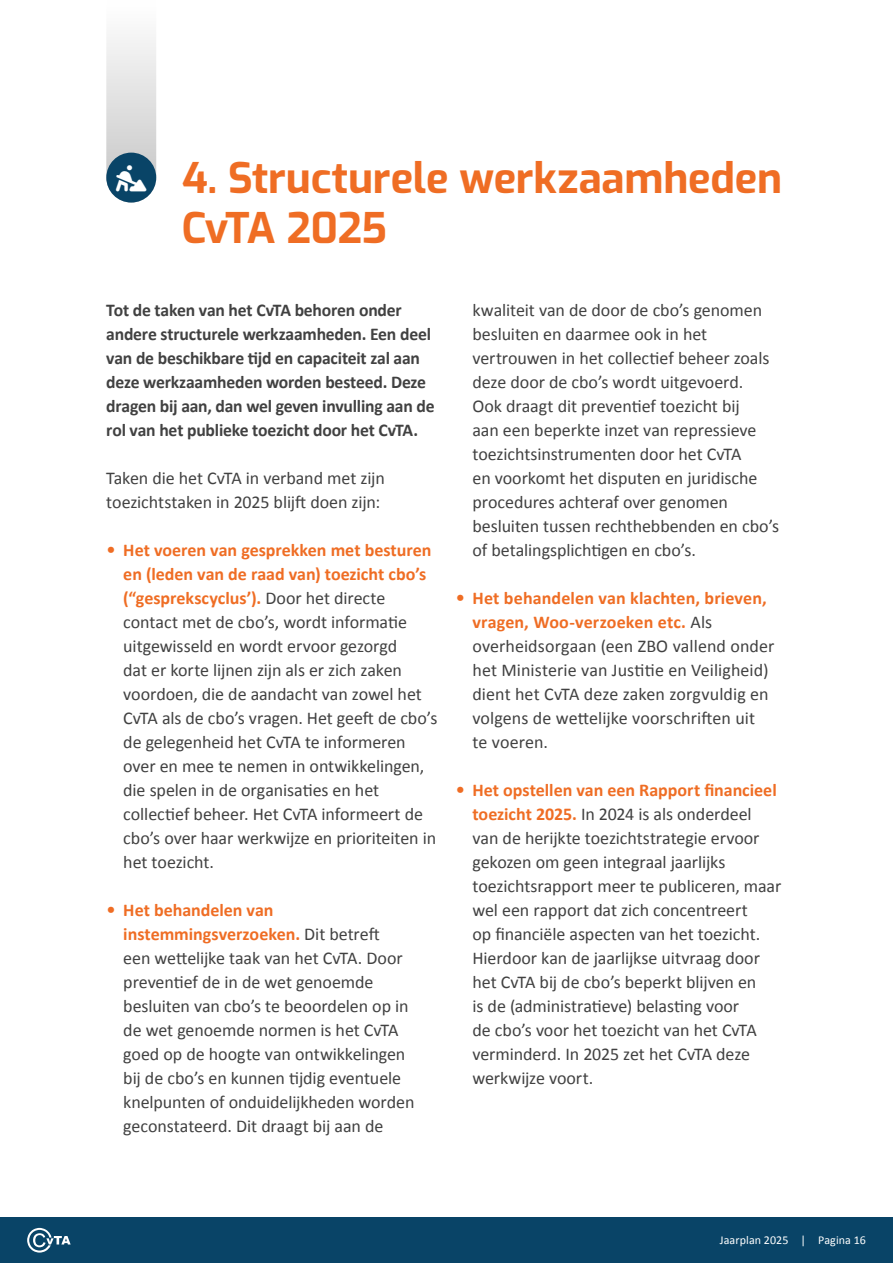
<style>
.page{position:relative;width:893px;height:1263px;background:#fff}
.page>*{position:absolute;margin:0;border:0;box-sizing:border-box;transform-origin:0 0}
.t1{font:700 42px/50.4px "Exo";letter-spacing:-.005em;color:#ef6d24}
.Broodtekst{font:18px/24px "Calibri";letter-spacing:-.005em;color:#414141}
.t2{font:700 18px/24px "Calibri";color:#ef6d24}
.Broodtekst-2{font:700 18px/24px "Calibri";letter-spacing:-.01em;color:#414141}
.t3{font:12px "Calibri";letter-spacing:.01em;color:#fff}
.s1{font-weight:400;font-size:19.8px}
.s2{font-weight:400;color:#414141}
</style>
<div class="page">
<div style="left:0;top:1217px;width:893px;height:46px;background:#094467"></div>
<svg style="left:27px;top:1228px;width:44px;height:24px"></svg>
<svg style="left:106px;top:37px;width:50px;height:166px"></svg>
<h1 class="t1" style="left:182px;top:150px;width:602px">4. Structurele werkzaamheden<br>CvTA 2025</h1>
<p class="Broodtekst-2" style="left:106px;top:298px;width:330px">Tot de taken van het CvTA behoren onder andere structurele werkzaamheden. Een deel van de beschikbare tijd en capaciteit zal aan deze werkzaamheden worden besteed. Deze dragen bij aan, dan wel geven invulling aan de rol van het publieke toezicht door het CvTA.</p>
<p class="Broodtekst" style="left:106px;top:466px;width:280px">Taken die het CvTA in verband met zijn toezichtstaken in 2025 blijft doen zijn:</p>
<h2 class="t2" style="left:123px;top:538px;width:310px;text-indent:-17px"><span class="s1">•</span> Het voeren van gesprekken met besturen en (leden van de raad van) toezicht cbo’s (“gesprekscyclus’). <span class="s2">Door het directe</span></h2>
<p class="Broodtekst" style="left:123px;top:610px;width:316px">contact met de cbo’s, wordt informatie uitgewisseld en wordt ervoor gezorgd<br>dat er korte lijnen zijn als er zich zaken voordoen, die de aandacht van zowel het CvTA als de cbo’s vragen. Het geeft de cbo’s de gelegenheid het CvTA te informeren over en mee te nemen in ontwikkelingen, die spelen in de organisaties en het collectief beheer. Het CvTA informeert de cbo’s over haar werkwijze en prioriteiten in het toezicht.</p>
<h2 class="t2" style="left:123px;top:898px;width:258px;text-indent:-17px"><span class="s1">•</span> Het behandelen van instemmingsverzoeken. <span class="s2">Dit betreft</span></h2>
<p class="Broodtekst" style="left:123px;top:946px;width:293px">een wettelijke taak van het CvTA. Door preventief de in de wet genoemde besluiten van cbo’s te beoordelen op in de wet genoemde normen is het CvTA goed op de hoogte van ontwikkelingen bij de cbo’s en kunnen tijdig eventuele knelpunten of onduidelijkheden worden geconstateerd. Dit draagt bij aan de</p>
<p class="Broodtekst" style="left:472px;top:298px;width:308px">kwaliteit van de door de cbo’s genomen besluiten en daarmee ook in het vertrouwen in het collectief beheer zoals deze door de cbo’s wordt uitgevoerd.<br>Ook draagt dit preventief toezicht bij<br>aan een beperkte inzet van repressieve toezichtsinstrumenten door het CvTA<br>en voorkomt het disputen en juridische procedures achteraf over genomen besluiten tussen rechthebbenden en cbo’s of betalingsplichtigen en cbo’s.</p>
<h2 class="t2" style="left:472px;top:586px;width:296px;text-indent:-17px"><span class="s1">•</span> Het behandelen van klachten, brieven, vragen, Woo-verzoeken etc. <span class="s2">Als</span></h2>
<p class="Broodtekst" style="left:472px;top:634px;width:303px">overheidsorgaan (een ZBO vallend onder het Ministerie van Justitie en Veiligheid) dient het CvTA deze zaken zorgvuldig en volgens de wettelijke voorschriften uit te voeren.</p>
<h2 class="t2" style="left:455px;top:778px;width:323px;text-align:center"><span class="s1">•</span> Het opstellen van een Rapport financieel toezicht 2025. <span class="s2">In 2024 is als onderdeel</span></h2>
<p class="Broodtekst" style="left:472px;top:826px;width:310px">van de herijkte toezichtstrategie ervoor gekozen om geen integraal jaarlijks toezichtsrapport meer te publiceren, maar wel een rapport dat zich concentreert<br>op financiële aspecten van het toezicht.<br>Hierdoor kan de jaarlijkse uitvraag door het CvTA bij de cbo’s beperkt blijven en<br>is de (administratieve) belasting voor<br>de cbo’s voor het toezicht van het CvTA verminderd. In 2025 zet het CvTA deze werkwijze voort.</p>
<p class="t3" style="left:720px;top:1232px;width:147px">Jaarplan 2025 | Pagina 16</p>
</div>
